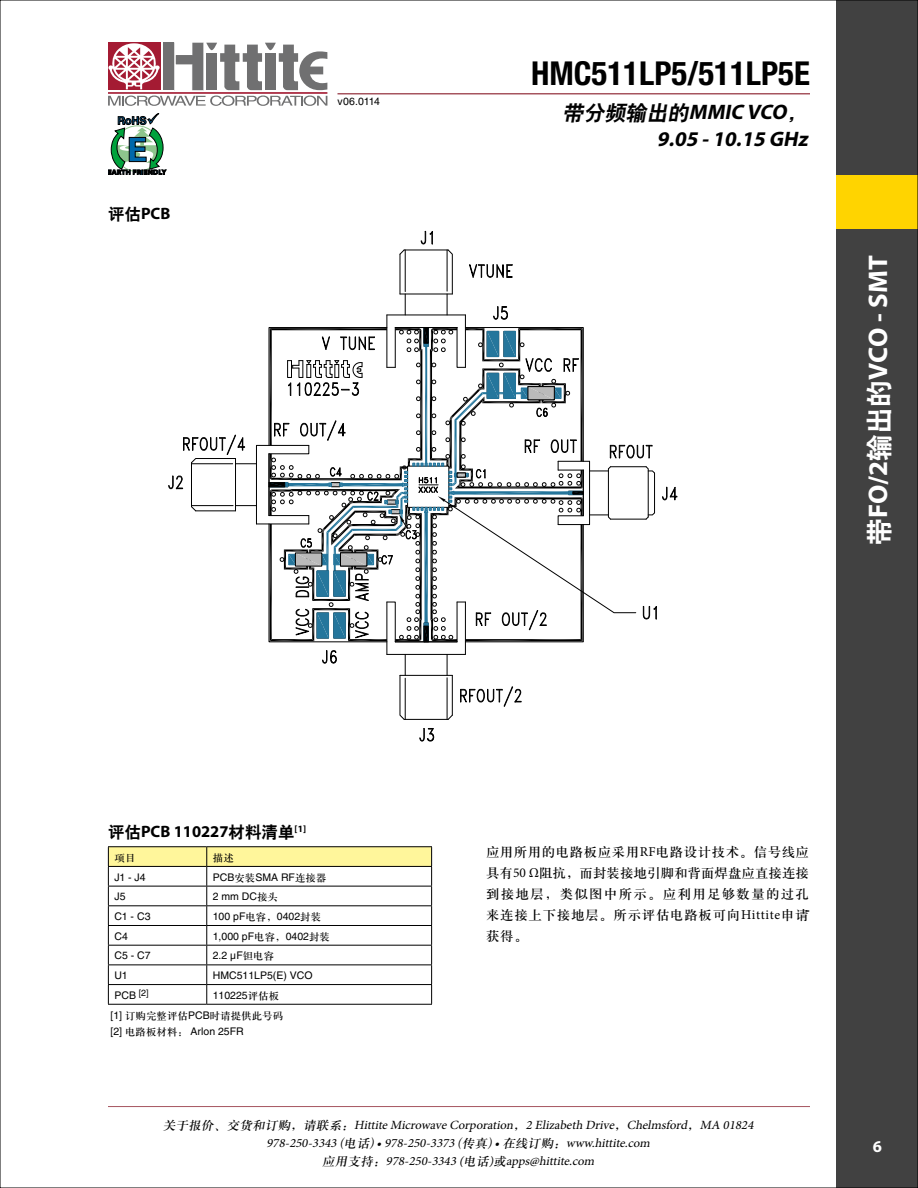
<style>
.page{position:relative;width:918px;height:1188px;background:#fff}
.page>*{position:absolute;margin:0;border:0;box-sizing:border-box;transform-origin:0 0}
.t1{font:700 condensed 33px "Helvetica Neue LT Std";color:#000}
.t2{font:700 27px "Myriad Pro";color:#fff}
.t3{font:italic 21px "H Yb 2 gj";color:#000}
.t4{font:italic 700 21px "Myriad Pro";color:#000}
.t5{font:700 16.5px "Myriad Pro";color:#000}
.t6{font:700 16.5px "Myriad Pro";color:#fff}
.t7{font:14.25px "Helvetica LT Std";color:#000}
.t8{font:13.5px/21px "H Ya 3 gj";letter-spacing:.05em;color:#000;text-align:justify}
.t9{font:italic 12.6px/17.7px "Minion Pro";color:#000;text-align:center}
.t10{font:10.5px "Helvetica LT Std";color:#000}
.t11{font:10.5px "H Ya 3 gj";color:#000}
.s1{font-family:"H Yb 2 gj";font-weight:400}
.s2{font-family:"Myriad Pro";font-weight:700}
.s3{font-family:"H Ya 3 gj"}
.s4{font-family:"Helvetica LT Std"}
.s5{font-family:"Minion Pro"}
</style>
<div class="page">
<hr style="left:108px;top:1106px;width:702px;height:1px;background:#a6555f">
<div style="left:163px;top:43px;width:11px;height:47px;background:#707071"></div>
<div style="left:108px;top:43px;width:52px;height:47px;background:#a41b33"></div>
<hr style="left:108px;top:92px;width:219px;height:2px;background:#a41b33">
<svg style="left:176px;top:43px;width:151px;height:47px"></svg>
<svg style="left:108px;top:96px;width:219px;height:10px"></svg>
<svg style="left:108px;top:43px;width:52px;height:46px"></svg>
<hr style="left:338px;top:93px;width:472px;height:1px;background:#a6555f">
<svg style="left:108px;top:113px;width:58px;height:62px"></svg>
<div style="left:837px;top:0;width:81px;height:1188px;background:#414141"></div>
<div style="left:837px;top:175px;width:81px;height:54px;background:#ffd400"></div>
<hr style="left:108px;top:846px;width:99px;height:1px;background:#000">
<hr style="left:207px;top:846px;width:225px;height:1px;background:#000">
<svg style="left:108px;top:847px;width:324px;height:157px"></svg>
<hr style="left:108px;top:1004px;width:99px;height:1px;background:#000">
<hr style="left:207px;top:1004px;width:225px;height:1px;background:#000">
<hr style="left:256px;top:524px;width:53px;height:1px;background:#000">
<hr style="left:256px;top:445px;width:53px;height:1px;background:#000">
<hr style="left:191px;top:463px;width:1px;height:44px;background:#000">
<hr style="left:235px;top:459px;width:1px;height:52px;background:#000">
<hr style="left:256px;top:445px;width:1px;height:79px;background:#000">
<svg style="left:236px;top:505px;width:20px;height:1px"></svg>
<svg style="left:191px;top:506px;width:6px;height:6px"></svg>
<hr style="left:191px;top:505px;width:42px;height:1px;background:#000">
<hr style="left:196px;top:511px;width:40px;height:1px;background:#000">
<hr style="left:465px;top:602px;width:1px;height:52px;background:#000">
<hr style="left:387px;top:602px;width:1px;height:52px;background:#000">
<hr style="left:404px;top:719px;width:44px;height:1px;background:#000">
<hr style="left:400px;top:675px;width:52px;height:1px;background:#000">
<hr style="left:387px;top:654px;width:78px;height:1px;background:#000">
<svg style="left:399px;top:654px;width:7px;height:66px"></svg>
<svg style="left:447px;top:655px;width:1px;height:20px"></svg>
<hr style="left:447px;top:678px;width:1px;height:41px;background:#000">
<hr style="left:452px;top:675px;width:1px;height:40px;background:#000">
<hr style="left:387px;top:315px;width:1px;height:52px;background:#000">
<hr style="left:465px;top:315px;width:1px;height:52px;background:#000">
<hr style="left:404px;top:250px;width:44px;height:1px;background:#000">
<hr style="left:400px;top:294px;width:52px;height:1px;background:#000">
<hr style="left:387px;top:315px;width:78px;height:1px;background:#000">
<svg style="left:447px;top:249px;width:6px;height:66px"></svg>
<svg style="left:405px;top:294px;width:1px;height:21px"></svg>
<svg style="left:399px;top:249px;width:6px;height:6px"></svg>
<hr style="left:405px;top:250px;width:1px;height:42px;background:#000">
<hr style="left:400px;top:254px;width:1px;height:40px;background:#000">
<svg style="left:168px;top:475px;width:15px;height:15px"></svg>
<svg style="left:420px;top:230px;width:13px;height:15px"></svg>
<svg style="left:419px;top:728px;width:16px;height:14px"></svg>
<svg style="left:183px;top:434px;width:73px;height:30px"></svg>
<svg style="left:460px;top:686px;width:62px;height:21px"></svg>
<svg style="left:469px;top:264px;width:44px;height:14px"></svg>
<svg style="left:493px;top:306px;width:15px;height:14px"></svg>
<svg style="left:322px;top:650px;width:15px;height:14px"></svg>
<svg style="left:268px;top:327px;width:410px;height:316px"></svg>
<div style="left:424px;top:626px;width:5px;height:16px;border:1px solid #000"></div>
<h3 class="t5" style="left:108px;top:203px;width:64px"><span class="s1">评估</span>PCB</h3>
<p class="t10" style="left:338px;top:95px;width:44px">v06.0114</p>
<h1 class="t1" style="left:531px;top:53px;width:280px">HMC511LP5/511LP5E</h1>
<h3 class="t3" style="left:563px;top:102px;width:250px">带分频输出的<span class="s2">MMIC VCO</span>，</h3>
<h3 class="t4" style="left:657px;top:125px;width:157px">9.05 -10.15 GHz</h3>
<h2 class="t2" style="left:861px;top:545px;width:291px;rotate:-90deg"><span class="s1">带</span>FO/2<span class="s1">输出的</span>VCO - SMT</h2>
<h3 class="t5" style="left:108px;top:821px;width:200px"><span class="s1">评估</span>PCB 110227<span class="s1">材料清单</span><sup>[1]</sup></h3>
<p class="t11" style="left:114px;top:853px;width:23px">项目</p>
<p class="t11" style="left:213px;top:853px;width:23px">描述</p>
<p class="t10" style="left:114px;top:871px;width:33px">J1 - J4</p>
<p class="t10" style="left:213px;top:871px;width:115px">PCB<span class="s3">安装</span>SMA RF<span class="s3">连接器</span></p>
<p class="t10" style="left:114px;top:891px;width:13px">J5</p>
<p class="t10" style="left:213px;top:891px;width:67px">2 mm DC<span class="s3">接头</span></p>
<p class="t10" style="left:114px;top:910px;width:38px">C1 - C3</p>
<p class="t10" style="left:213px;top:910px;width:110px">100 pF<span class="s3">电容，</span>0402<span class="s3">封装</span></p>
<p class="t10" style="left:114px;top:930px;width:15px">C4</p>
<p class="t10" style="left:213px;top:930px;width:119px">1,000 pF<span class="s3">电容，</span>0402<span class="s3">封装</span></p>
<p class="t10" style="left:114px;top:950px;width:38px">C5 - C7</p>
<p class="t10" style="left:213px;top:950px;width:63px">2.2 µF<span class="s3">钽电容</span></p>
<p class="t10" style="left:114px;top:969px;width:15px">U1</p>
<p class="t10" style="left:213px;top:969px;width:101px">HMC511LP5(E) VCO</p>
<p class="t10" style="left:114px;top:989px;width:36px">PCB <sup>[2]</sup></p>
<p class="t10" style="left:213px;top:989px;width:68px">110225<span class="s3">评估板</span></p>
<p class="t11" style="left:111px;top:1010px;width:174px"><span class="s4">[1]</span> 订购完整评估<span class="s4">PCB</span>时请提供此号码</p>
<p class="t10" style="left:111px;top:1025px;width:135px">[2] <span class="s3">电路板材料：</span> Arlon 25FR</p>
<p class="t8" style="left:486px;top:841px;width:325px">应用所用的电路板应采用<span class="s5">RF</span>电路设计技术。信号线应具有<span class="s5">50 Ω</span>阻抗，而封装接地引脚和背面焊盘应直接连接到接地层，类似图中所示。应利用足够数量的过孔来连接上下接地层。所示评估电路板可向<span class="s5">Hittite</span>申请获得。</p>
<p class="t7" style="left:805px;top:902px;width:6px">-</p>
<p class="t9" style="left:163px;top:1116px;width:595px"><span class="s3">关于报价、交货和订购，请联系：</span>HittiteMicrowaveCorporation<span class="s3">，</span>2 Elizabeth Drive<span class="s3">，</span>Chelmsford<span class="s3">，</span>MA 01824<br>978-250-3343 <span class="s3">(电话)</span> •978-250-3373 <span class="s3">(传真)</span> •<span class="s3">在线订购：</span>www.hittite.com<br><span class="s3">应用支持：</span>978-250-3343 (<span class="s3">电话</span>)<span class="s3">或</span>apps@hittite.com</p>
<h3 class="t6" style="left:873px;top:1136px;width:11px">6</h3>
</div>
